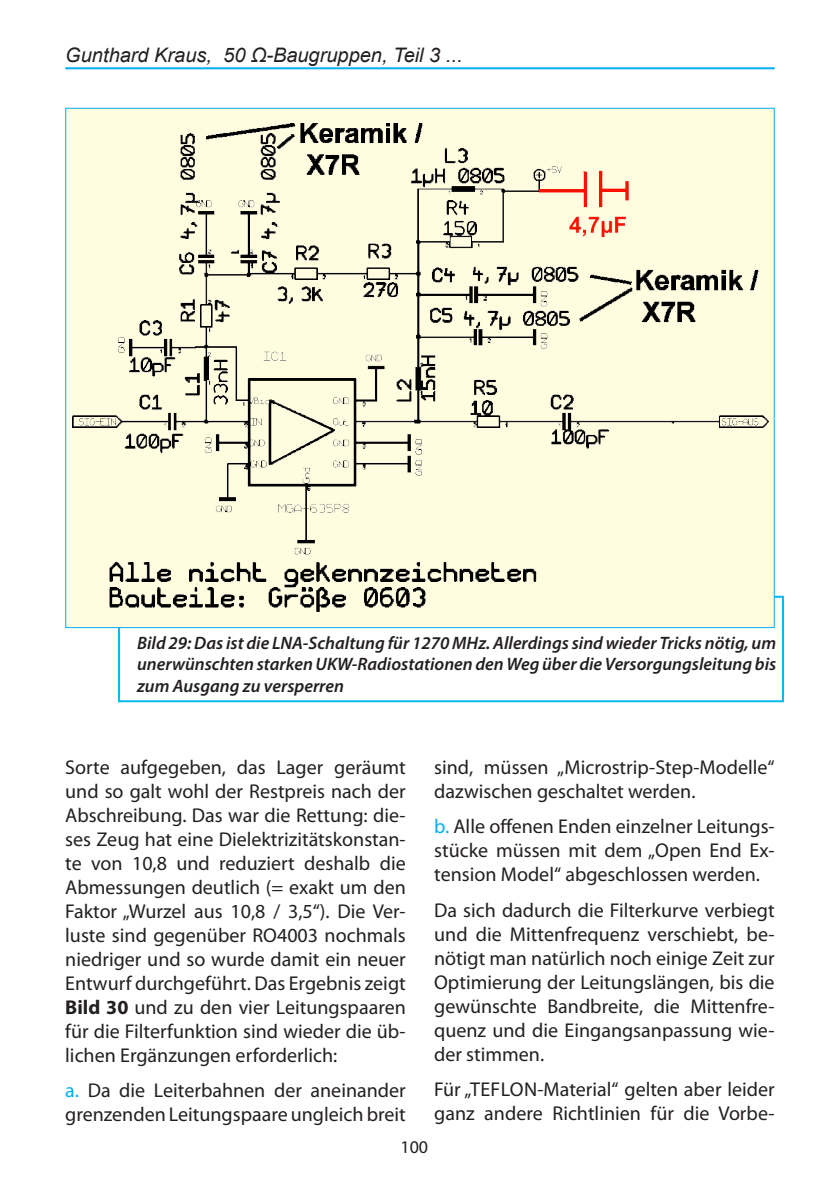
<style>
.page{position:relative;width:840px;height:1191px;background:#fff}
.page>*{position:absolute;margin:0;border:0;box-sizing:border-box;transform-origin:0 0}
.Bodytext{font:20px/24px "Myriad Pro";color:#231f20;text-align:justify}
.Kopfzeile_links{font:italic 20px "Arial";color:#231f20}
.Bildunterschrift{font:italic 600 18px/21.6px "Myriad Pro";color:#231f20;text-align:justify}
.Seitenzahl{font:18px "Myriad Pro";color:#231f20}
.s1{font-weight:700}
.s2{color:#00aeef}
</style>
<div class="page">
<hr style="left:65px;top:67px;width:709px;height:2px;background:#00aeef">
<div style="left:118px;top:596px;width:665px;height:106px;border:2px solid #00baf1"></div>
<div style="left:66px;top:108px;width:707px;height:519px;background:#fffce0"></div>
<img style="left:73px;top:124px;width:694px;height:488px">
<p class="Kopfzeile_links" style="left:65px;top:42px;width:398px">Gunthard Kraus, 50 Ω-Baugruppen, Teil 3 ...</p>
<p class="Bildunterschrift" style="left:137px;top:631px;width:640px">Bild 29: Das ist die LNA-Schaltung für 1270 MHz. Allerdings sind wieder Tricks nötig, um unerwünschten starken UKW-Radiostationen den Weg über die Versorgungsleitung bis zum Ausgang zu versperren</p>
<p class="Bodytext" style="left:65px;top:755px;width:342px">Sorte aufgegeben, das Lager geräumt und so galt wohl der Restpreis nach der Abschreibung. Das war die Rettung: die&shy;ses Zeug hat eine Dielektrizitätskonstan&shy;te von 10,8 und reduziert deshalb die Abmessungen deutlich (= exakt um den Faktor „Wurzel aus 10,8 / 3,5“). Die Ver&shy;luste sind gegenüber RO4003 nochmals niedriger und so wurde damit ein neuer Entwurf durchgeführt. Das Ergebnis zeigt <span class="s1">Bild 30</span> und zu den vier Leitungspaaren für die Filterfunktion sind wieder die üb&shy;lichen Ergänzungen erforderlich:</p>
<p class="Bodytext" style="left:65px;top:1078px;width:342px"><span class="s2">a.</span> Da die Leiterbahnen der aneinander grenzenden Leitungspaare ungleich breit</p>
<p class="Bodytext" style="left:434px;top:755px;width:342px">sind, müssen „Microstrip-Step-Modelle“ dazwischen geschaltet werden.</p>
<p class="Bodytext" style="left:434px;top:814px;width:342px"><span class="s2">b.</span> Alle offenen Enden einzelner Leitungs&shy;stücke müssen mit dem „Open End Ex&shy;tension Model“ abgeschlossen werden.</p>
<p class="Bodytext" style="left:434px;top:897px;width:342px">Da sich dadurch die Filterkurve verbiegt und die Mittenfrequenz verschiebt, be&shy;nötigt man natürlich noch einige Zeit zur Optimierung der Leitungslängen, bis die gewünschte Bandbreite, die Mittenfre&shy;quenz und die Eingangsanpassung wie&shy;der stimmen.</p>
<p class="Bodytext" style="left:434px;top:1077px;width:342px">Für „Teflon-Material“ gelten aber leider ganz andere Richtlinien für die Vorbe-</p>
<p class="Seitenzahl" style="left:400px;top:1135px;width:29px">100</p>
</div>
